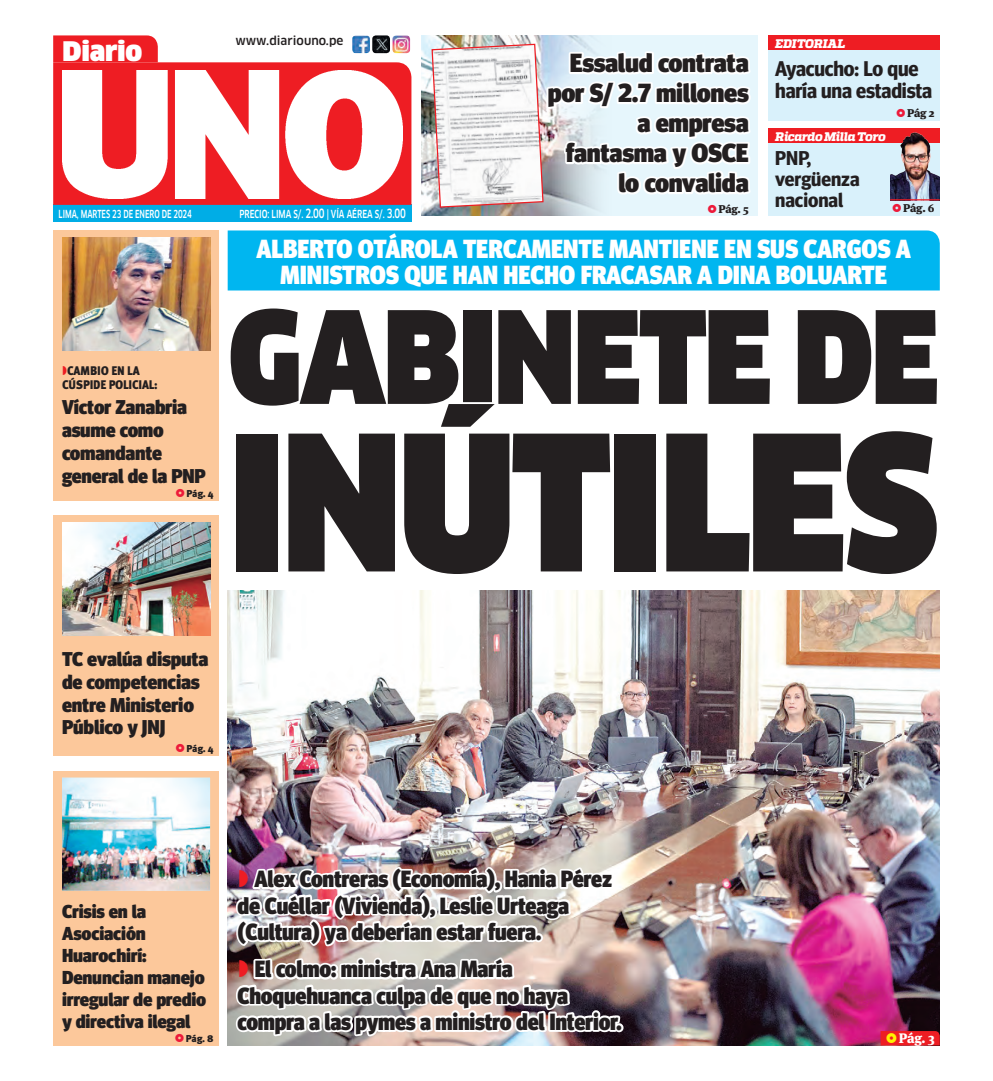
<style>
.page{position:relative;width:993px;height:1081px;background:#fff}
.page>*{position:absolute;margin:0;border:0;box-sizing:border-box;transform-origin:0 0}
.t1{font:900 183.75px "Clan Pro";letter-spacing:-.025em;color:#231f20;scale:.89 1}
.t2{font:900 125px "Clan Pro";letter-spacing:-.02em;color:#231f20;scale:.89 1}
.t3{font:900 26.38px "Clan Pro";letter-spacing:-.01em;color:#fff}
.t4{font:900 26.25px/26.2px "Meta Head OT";color:#fff;text-align:center;scale:.95 1}
.t5{font:900 26.25px/30px "Meta Head OT";letter-spacing:-.01em;color:#231f20;text-align:right}
.t6{font:900 23.5px/26.2px "Meta Head OT";letter-spacing:-.01em;color:#231f20;scale:.94 1}
.t7{font:700 21.25px "Meta Head OT";letter-spacing:-.01em;color:#231f20}
.t8{font:900 20px/23.1px "Meta Head OT";letter-spacing:-.01em;color:#231f20}
.t9{font:700 20px/21.2px "Meta Head OT";color:#231f20}
.t10{font:900 18.75px/21.9px "Meta Head OT";letter-spacing:-.01em;color:#231f20}
.t11{font:900 13.75px "Meta Serif Pro";color:#fff}
.t12{font:12.5px "Meta Black Caps";letter-spacing:-.02em;color:#231f20;scale:.93 1}
.t13{font:italic 800 12.5px "Quadon";letter-spacing:-.025em;color:#fff}
.t14{font:500 11.88px "Clan Pro";color:#231f20}
.t15{font:900 11.25px "Meta Serif Pro";letter-spacing:-.015em;color:#231f20}
.t16{font:500 10.88px "Clan Pro";letter-spacing:-.005em;color:#fff;scale:.72 1}
.t17{font:500 10.88px "Clan Pro";letter-spacing:-.005em;color:#fff;scale:.67 1}
.t18{font:900 10px "Meta Pro";letter-spacing:-.02em;color:#231f20}
.s1{font-size:12.5px}
</style>
<div class="page">
<img style="left:227px;top:590px;width:712px;height:455px">
<div style="left:53px;top:770px;width:166px;height:275px;background:#fcc89b"></div>
<div style="left:53px;top:205px;width:358px;height:17px;background:#00ade6"></div>
<svg style="left:53px;top:62px;width:358px;height:143px;background:#ed2a30"></svg>
<div style="left:53px;top:35px;width:105px;height:27px;background:#ee1d23"></div>
<img style="left:62px;top:71px;width:340px;height:127px">
<img style="left:352px;top:35px;width:18px;height:18px">
<img style="left:372px;top:35px;width:18px;height:18px">
<img style="left:392px;top:35px;width:18px;height:18px">
<div style="left:768px;top:50px;width:171px;height:70px;background:#d9f1fb"></div>
<div style="left:768px;top:35px;width:171px;height:15px;background:#ee1d23"></div>
<div style="left:768px;top:143px;width:171px;height:72px;background:#d9f1fb"></div>
<div style="left:768px;top:128px;width:171px;height:15px;background:#ee1d23"></div>
<img style="left:890px;top:132px;width:49px;height:67px">
<hr style="left:889px;top:199px;width:50px;height:1px;background:#ee1d23">
<div style="left:421px;top:35px;width:336px;height:180px;background:#e6f6fc"></div>
<img style="left:421px;top:35px;width:171px;height:180px">
<div style="left:227px;top:230px;width:712px;height:60px;background:#00b6f0"></div>
<div style="left:53px;top:230px;width:166px;height:270px;background:#fcc89b"></div>
<div style="left:53px;top:515px;width:166px;height:240px;background:#fcc89b"></div>
<img style="left:62px;top:238px;width:148px;height:112px">
<img style="left:62px;top:523px;width:148px;height:112px">
<img style="left:62px;top:778px;width:148px;height:112px">
<div style="left:614px;top:1023px;width:9px;height:9px;border:4px solid #fff;border-radius:50%"></div>
<svg style="left:430px;top:43px;width:323px;height:173px"></svg>
<img style="left:234px;top:842px;width:388px;height:204px">
<svg style="left:880px;top:1031px;width:59px;height:14px"></svg>
<p class="t3" style="left:62px;top:35px;width:81px">Diario</p>
<p class="t14" style="left:235px;top:33px;width:109px">www.diariouno.pe</p>
<p class="t17" style="left:59px;top:207px;width:200px">LIMA, MARTES 23 DE ENERO DE 2024</p>
<p class="t16" style="left:239px;top:208px;width:233px">PRECIO: LIMA S/. <span class="s1">2.00</span> | VÍA AÉREA S/. <span class="s1">3.00</span></p>
<p class="t5" style="left:547px;top:48px;width:202px">Essalud contrata por S/ 2.7 millones a empresa fantasma y OSCE lo convalida</p>
<p class="t15" style="left:718px;top:199px;width:32px">Pág. 5</p>
<p class="t13" style="left:775px;top:36px;width:71px">EDITORIAL</p>
<p class="t7" style="left:775px;top:56px;width:145px">Ayacucho: Lo que</p>
<p class="t7" style="left:775px;top:78px;width:158px">haría una estadista</p>
<p class="t15" style="left:906px;top:104px;width:29px">Pág 2</p>
<p class="t13" style="left:775px;top:129px;width:112px">Ricardo Milla Toro</p>
<p class="t9" style="left:775px;top:147px;width:86px">PNP, vergüenza nacional</p>
<p class="t15" style="left:902px;top:199px;width:33px">Pág. 6</p>
<p class="t12" style="left:67px;top:363px;width:79px">CAMBIO EN LA</p>
<p class="t12" style="left:62px;top:377px;width:104px">CÚSPIDE POLICIAL:</p>
<p class="t8" style="left:62px;top:395px;width:145px">Víctor Zanabria asume como comandante general de la PNP</p>
<p class="t18" style="left:186px;top:487px;width:29px">Pág. 4</p>
<p class="t4" style="left:256px;top:235px;width:690px">ALBERTO OTÁROLA TERCAMENTE MANTIENE EN SUS CARGOS A<br>MINISTROS QUE HAN HECHO FRACASAR A DINA BOLUARTE</p>
<p class="t2" style="left:228px;top:285px;width:800px">GABINETE DE</p>
<p class="t1" style="left:228px;top:396px;width:799px">INÚTILES</p>
<p class="t8" style="left:62px;top:648px;width:148px;line-height:22.5px">TC evalúa disputa de competencias entre Ministerio<br>Público y JNJ</p>
<p class="t18" style="left:186px;top:742px;width:29px">Pág. 4</p>
<p class="t10" style="left:62px;top:900px;width:146px">Crisis en la<br>Asociación<br>Huarochirí:<br>Denuncian manejo irregular de predio y directiva ilegal</p>
<p class="t18" style="left:186px;top:1032px;width:29px">Pág. 8</p>
<p class="t6" style="left:237px;top:865px;width:399px;text-indent:17px">Alex Contreras (Economía), Hania Pérez de Cuéllar (Vivienda), Leslie Urteaga (Cultura) ya deberían estar fuera.</p>
<p class="t6" style="left:237px;top:955px;width:410px;text-indent:17px">El colmo: ministra Ana María<br>Choquehuanca culpa de que no haya compra a las pymes a ministro del Interior.</p>
<p class="t11" style="left:898px;top:1026px;width:37px">Pág. 3</p>
</div>
